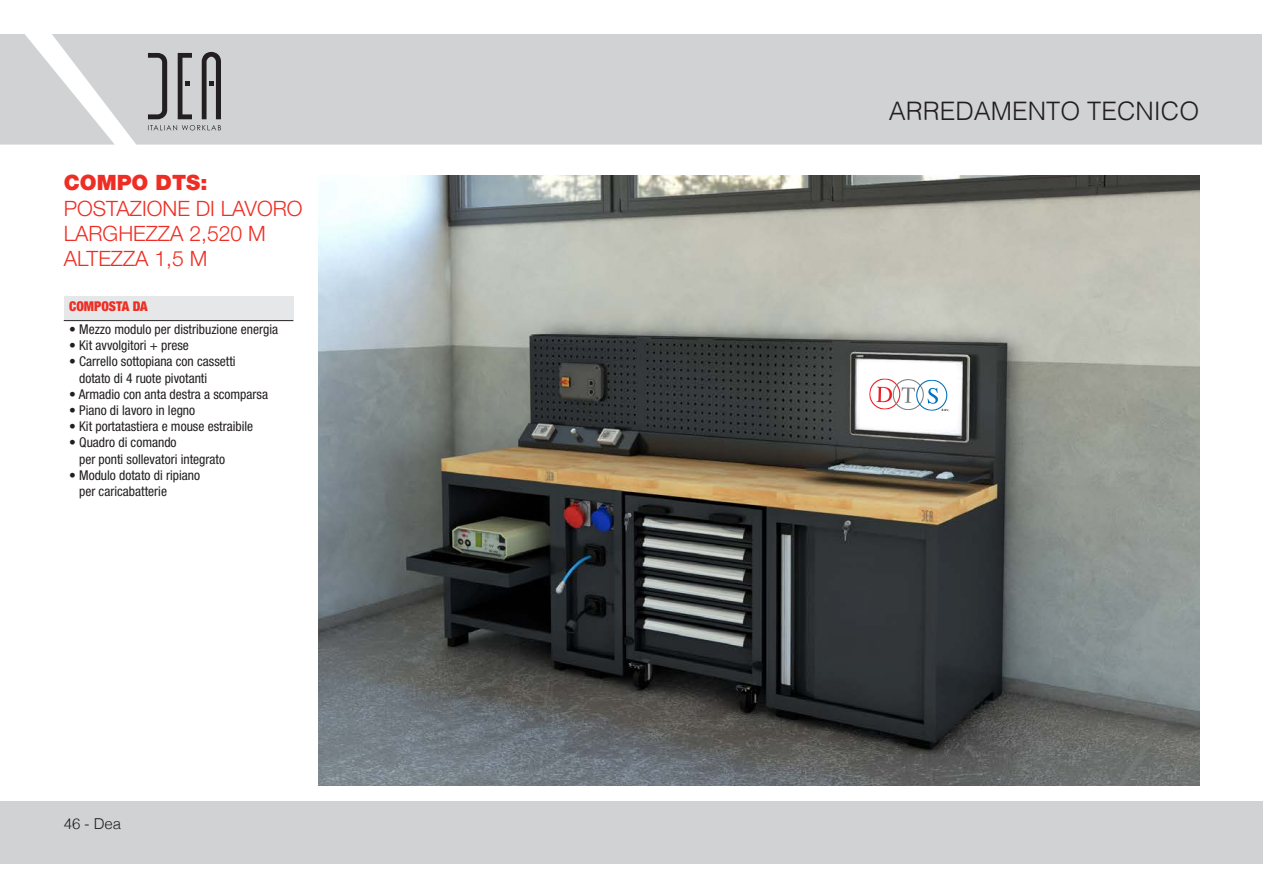
<style>
.page{position:relative;width:1263px;height:893px;background:#fff}
.page>*{position:absolute;margin:0;border:0;box-sizing:border-box;transform-origin:0 0}
.Titolo_Ponte{font:300 25.5px "Helvetica";color:#231f20}
.t1{font:300 21.15px/25.3px "Helvetica Neue LT Std";color:#ee2e24}
.t2{font:300 15px "Helvetica";color:#231f20}
.t3{font:condensed 13.5px/16.2px "Helvetica Neue LT Std";color:#231f20}
.t4{font:900 condensed 13.5px "Helvetica Neue LT Std";color:#ee2e24}
.s1{font-weight:900}
</style>
<div class="page">
<div style="left:115px;top:34px;width:1147px;height:111px;background:#d1d2d4"></div>
<svg style="left:0;top:34px;width:115px;height:111px"></svg>
<div style="left:0;top:801px;width:1263px;height:63px;background:#d1d2d4"></div>
<svg style="left:148px;top:53px;width:19px;height:66px"></svg>
<svg style="left:202px;top:52px;width:19px;height:67px"></svg>
<svg style="left:178px;top:53px;width:14px;height:66px"></svg>
<svg style="left:148px;top:125px;width:73px;height:5px"></svg>
<img style="left:319px;top:175px;width:880px;height:610px">
<div style="left:64px;top:296px;width:229px;height:25px;background:#e6e7e9"></div>
<hr style="left:64px;top:320px;width:229px;height:1px;background:#231f20">
<div style="left:861px;top:364px;width:95px;height:62px;background:#fff"></div>
<svg style="left:869px;top:378px;width:81px;height:33px"></svg>
<p class="t1" style="left:64px;top:170px;width:240px"><span class="s1">COMPO DTS:<br></span>POSTAZIONE DI LAVORO<br>LARGHEZZA 2,520 M</p>
<p class="t1" style="left:64px;top:246px;width:145px">ALTEZZA 1,5 M</p>
<p class="t4" style="left:69px;top:298px;width:80px">COMPOSTA DA</p>
<p class="t3" style="left:69px;top:321px;width:210px">• Mezzo modulo per distribuzione energia</p>
<p class="t3" style="left:69px;top:337px;width:121px">• Kit avvolgitori + prese</p>
<p class="t3" style="left:79px;top:353px;width:158px;text-indent:-10px">• Carrello sottopiana con cassetti dotato di 4 ruote pivotanti</p>
<p class="t3" style="left:69px;top:386px;width:200px">• Armadio con anta destra a scomparsa</p>
<p class="t3" style="left:69px;top:402px;width:128px">• Piano di lavoro in legno</p>
<p class="t3" style="left:69px;top:418px;width:185px">• Kit portatastiera e mouse estraibile</p>
<p class="t3" style="left:79px;top:434px;width:147px;text-indent:-10px">• Quadro di comando<br>per ponti sollevatori integrato</p>
<p class="t3" style="left:79px;top:467px;width:122px;text-indent:-10px">• Modulo dotato di ripiano per caricabatterie</p>
<p class="t2" style="left:64px;top:811px;width:59px">46 - Dea</p>
<p class="Titolo_Ponte" style="left:889px;top:89px;width:312px">ARREDAMENTO TECNICO</p>
</div>
